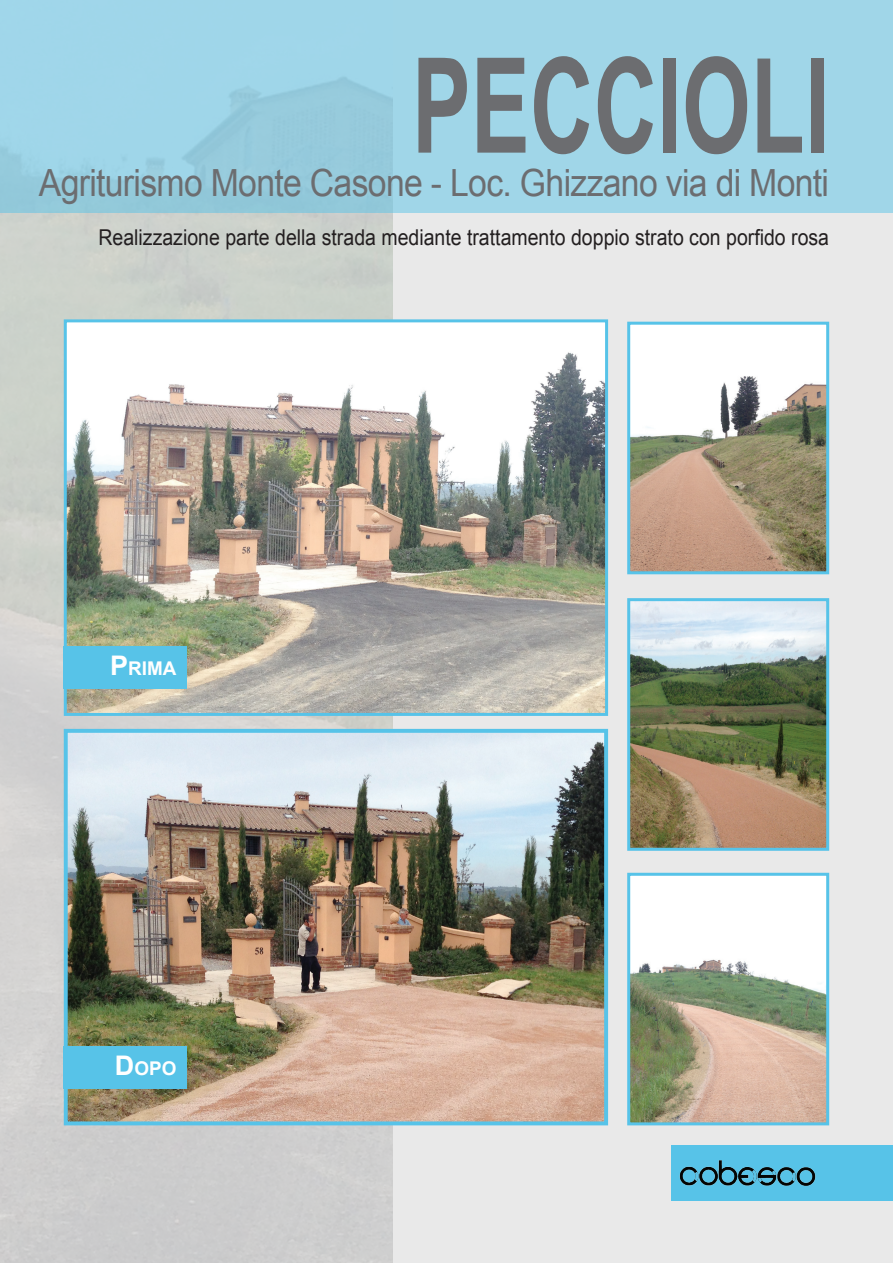
<style>
.page{position:relative;width:893px;height:1263px;background:#e9e9e9}
.page>*{position:absolute;margin:0;border:0;box-sizing:border-box;transform-origin:0 0}
.t1{font:700 132.45px "Arial";color:#6c6d70;scale:.67 1}
.t2{font:37.5px "Arial";letter-spacing:-.02em;color:#6c6d70;scale:.9 1}
.t3{font:21.9px "Arial";color:#231f20;scale:.89 1}
.t4{font:700 18.9px "Arial";color:#fff}
.s1{font-size:27px}
</style>
<div class="page">
<img style="left:0;top:213px;width:392px;height:1050px">
<div style="left:0;top:0;width:893px;height:213px;background:linear-gradient(to right,#9bd1e4,#a1d7e8)"></div>
<img style="left:631px;top:326px;width:194px;height:244px">
<div style="left:627px;top:322px;width:202px;height:252px;border:3px solid #57c3e8"></div>
<img style="left:631px;top:602px;width:194px;height:245px">
<div style="left:627px;top:598px;width:202px;height:253px;border:3px solid #57c3e8"></div>
<img style="left:631px;top:877px;width:194px;height:244px">
<div style="left:627px;top:873px;width:202px;height:252px;border:3px solid #57c3e8"></div>
<img style="left:69px;top:734px;width:534px;height:386px">
<div style="left:64px;top:729px;width:544px;height:396px;border:4px solid #57c3e8"></div>
<div style="left:672px;top:1146px;width:221px;height:55px;background:#57c3e8"></div>
<img style="left:680px;top:1160px;width:135px;height:25px">
<img style="left:68px;top:323px;width:536px;height:389px">
<div style="left:64px;top:319px;width:544px;height:397px;border:3px solid #57c3e8"></div>
<div style="left:64px;top:646px;width:123px;height:43px;background:#57c3e8"></div>
<div style="left:64px;top:1046px;width:123px;height:43px;background:#57c3e8"></div>
<p class="t1" style="left:412px;top:18px;width:624px">PECCIOLI</p>
<p class="t2" style="left:39px;top:158px;width:879px">Agriturismo Monte Casone - Loc. Ghizzano via di Monti</p>
<p class="t3" style="left:99px;top:223px;width:822px">Realizzazione parte della strada mediante trattamento doppio strato con porfido rosa</p>
<p class="t4" style="left:110px;top:655px;width:68px"><span class="s1">P</span>RIMA</p>
<p class="t4" style="left:115px;top:1056px;width:63px"><span class="s1">D</span>OPO</p>
</div>
